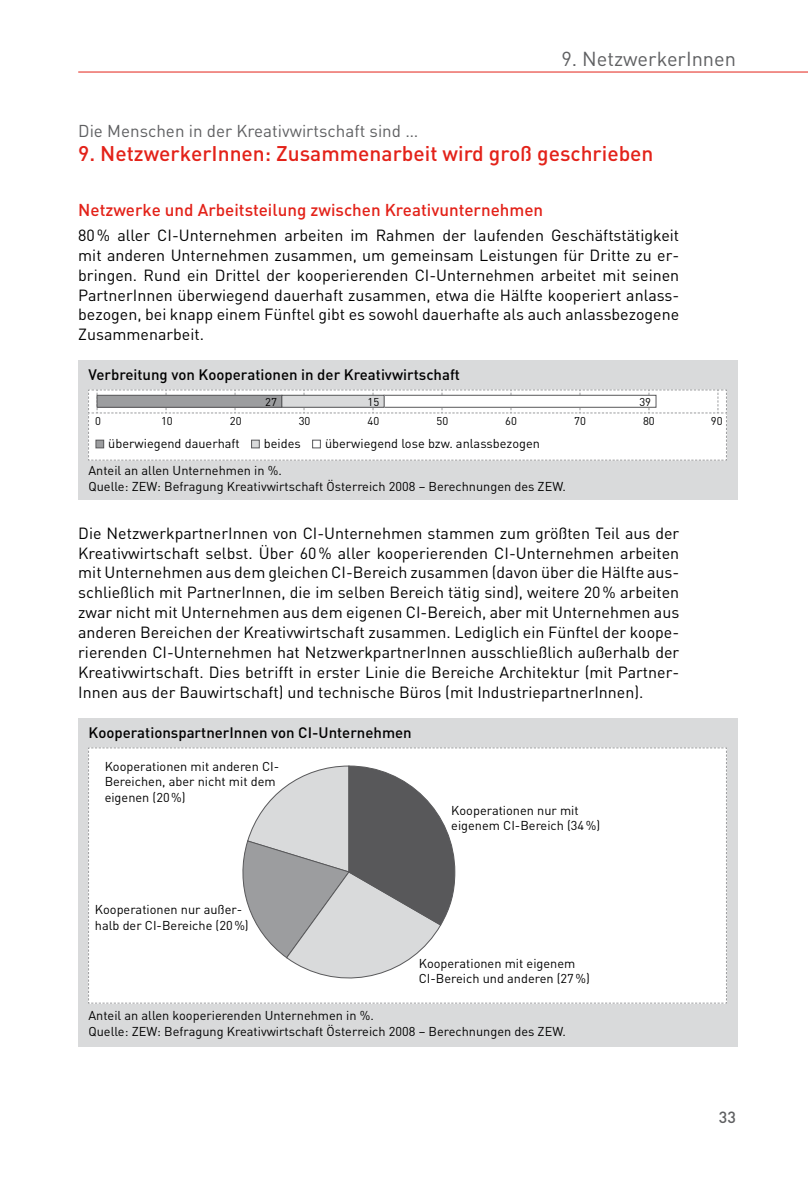
<style>
.page{position:relative;width:808px;height:1191px;background:#fff}
.page>*{position:absolute;margin:0;border:0;box-sizing:border-box;transform-origin:0 0}
.t1{font:500 21px "DIN";color:#e32219}
.t2{font:20px "DIN";color:#5f6062}
.t3{font:500 17px "DIN";color:#e32219}
.t4{font:17px "DIN";color:#5f6062}
.t5{font:16px/19.8px "DIN";color:#000;text-align:justify}
.t6{font:500 16px "DIN";color:#5f6062}
.t7{font:500 15px "DIN";color:#000}
.t8{font:12.8px/15.2px "DIN";color:#000}
.t9{font:11.2px "DIN";color:#000}
</style>
<div class="page">
<hr style="left:78px;top:72px;width:730px;height:1px;background:#e32219">
<div style="left:78px;top:360px;width:659px;height:140px;background:#d9dadb"></div>
<svg style="left:88px;top:389px;width:639px;height:72px;background:#fafafa"></svg>
<div style="left:97px;top:395px;width:185px;height:12px;background:#9c9d9f"></div>
<div style="left:97px;top:395px;width:185px;height:13px;border:1px solid #58585a"></div>
<div style="left:384px;top:395px;width:272px;height:12px;background:#fff"></div>
<div style="left:384px;top:395px;width:272px;height:13px;border:1px solid #58585a"></div>
<div style="left:282px;top:395px;width:102px;height:12px;background:#d9dadb"></div>
<div style="left:281px;top:395px;width:103px;height:13px;border:1px solid #58585a"></div>
<div style="left:78px;top:718px;width:659px;height:328px;background:#d9dadb"></div>
<svg style="left:88px;top:747px;width:639px;height:257px;background:#e9e9ea"></svg>
<p class="t2" style="left:561px;top:46px;width:176px">9. NetzwerkerInnen</p>
<p class="t4" style="left:78px;top:120px;width:341px">Die Menschen in der Kreativwirtschaft sind …</p>
<h1 class="t1" style="left:78px;top:140px;width:577px">9. NetzwerkerInnen: Zusammenarbeit wird groß geschrieben</h1>
<p class="t3" style="left:78px;top:199px;width:466px">Netzwerke und Arbeitsteilung zwischen Kreativunternehmen</p>
<p class="t5" style="left:78px;top:225px;width:602px">80 % aller CI-Unternehmen arbeiten im Rahmen der laufenden Geschäftstätigkeit mit anderen Unternehmen zusammen, um gemeinsam Leistungen für Dritte zu er&shy;bringen. Rund ein Drittel der kooperierenden CI-Unternehmen arbeitet mit seinen PartnerInnen überwiegend dauerhaft zusammen, etwa die Hälfte kooperiert anlass&shy;bezogen, bei knapp einem Fünftel gibt es sowohl dauerhafte als auch anlassbezogene Zusammenarbeit.</p>
<p class="t7" style="left:88px;top:365px;width:373px">Verbreitung von Kooperationen in der Kreativwirtschaft</p>
<p class="t9" style="left:265px;top:395px;width:13px">27</p>
<p class="t9" style="left:367px;top:395px;width:13px">15</p>
<p class="t9" style="left:639px;top:395px;width:13px">39</p>
<p class="t9" style="left:95px;top:414px;width:7px">0</p>
<p class="t9" style="left:161px;top:414px;width:13px">10</p>
<p class="t9" style="left:230px;top:414px;width:13px">20</p>
<p class="t9" style="left:299px;top:414px;width:13px">30</p>
<p class="t9" style="left:368px;top:414px;width:13px">40</p>
<p class="t9" style="left:436px;top:414px;width:13px">50</p>
<p class="t9" style="left:505px;top:414px;width:13px">60</p>
<p class="t9" style="left:574px;top:414px;width:13px">70</p>
<p class="t9" style="left:643px;top:414px;width:13px">80</p>
<p class="t9" style="left:711px;top:414px;width:13px">90</p>
<p class="t8" style="left:108px;top:436px;width:133px">überwiegend dauerhaft</p>
<p class="t8" style="left:264px;top:436px;width:38px">beides</p>
<p class="t8" style="left:325px;top:436px;width:216px">überwiegend lose bzw. anlassbezogen</p>
<p class="t8" style="left:88px;top:463px;width:479px">Anteil an allen Unternehmen in %.<br>Quelle: ZEW: Befragung Kreativwirtschaft Österreich 2008 – Berechnungen des ZEW.</p>
<p class="t5" style="left:78px;top:523px;width:603px">Die NetzwerkpartnerInnen von CI-Unternehmen stammen zum größten Teil aus der Kreativwirtschaft selbst. Über 60 % aller kooperierenden CI-Unternehmen arbeiten mit Unternehmen aus dem gleichen CI-Bereich zusammen (davon über die Hälfte aus&shy;schließlich mit PartnerInnen, die im selben Bereich tätig sind), weitere 20 % arbeiten zwar nicht mit Unternehmen aus dem eigenen CI-Bereich, aber mit Unternehmen aus anderen Bereichen der Kreativwirtschaft zusammen. Lediglich ein Fünftel der koope&shy;rierenden CI-Unternehmen hat NetzwerkpartnerInnen ausschließlich außerhalb der Kreativwirtschaft. Dies betrifft in erster Linie die Bereiche Architektur (mit Partner-Innen aus der Bauwirtschaft) und technische Büros (mit IndustriepartnerInnen).</p>
<p class="t7" style="left:88px;top:722px;width:325px">KooperationspartnerInnen von CI-Unternehmen</p>
<p class="t8" style="left:105px;top:758px;width:176px">Kooperationen mit anderen CI-<br>Bereichen, aber nicht mit dem eigenen (20 %)</p>
<p class="t8" style="left:95px;top:902px;width:155px">Kooperationen nur außer&shy;halb der CI-Bereiche (20 %)</p>
<p class="t8" style="left:451px;top:802px;width:151px">Kooperationen nur mit eigenem CI-Bereich (34 %)</p>
<p class="t8" style="left:419px;top:955px;width:173px">Kooperationen mit eigenem<br>CI-Bereich und anderen (27 %)</p>
<p class="t8" style="left:88px;top:1007px;width:479px">Anteil an allen kooperierenden Unternehmen in %.<br>Quelle: ZEW: Befragung Kreativwirtschaft Österreich 2008 – Berechnungen des ZEW.</p>
<p class="t6" style="left:719px;top:1107px;width:19px">33</p>
</div>
